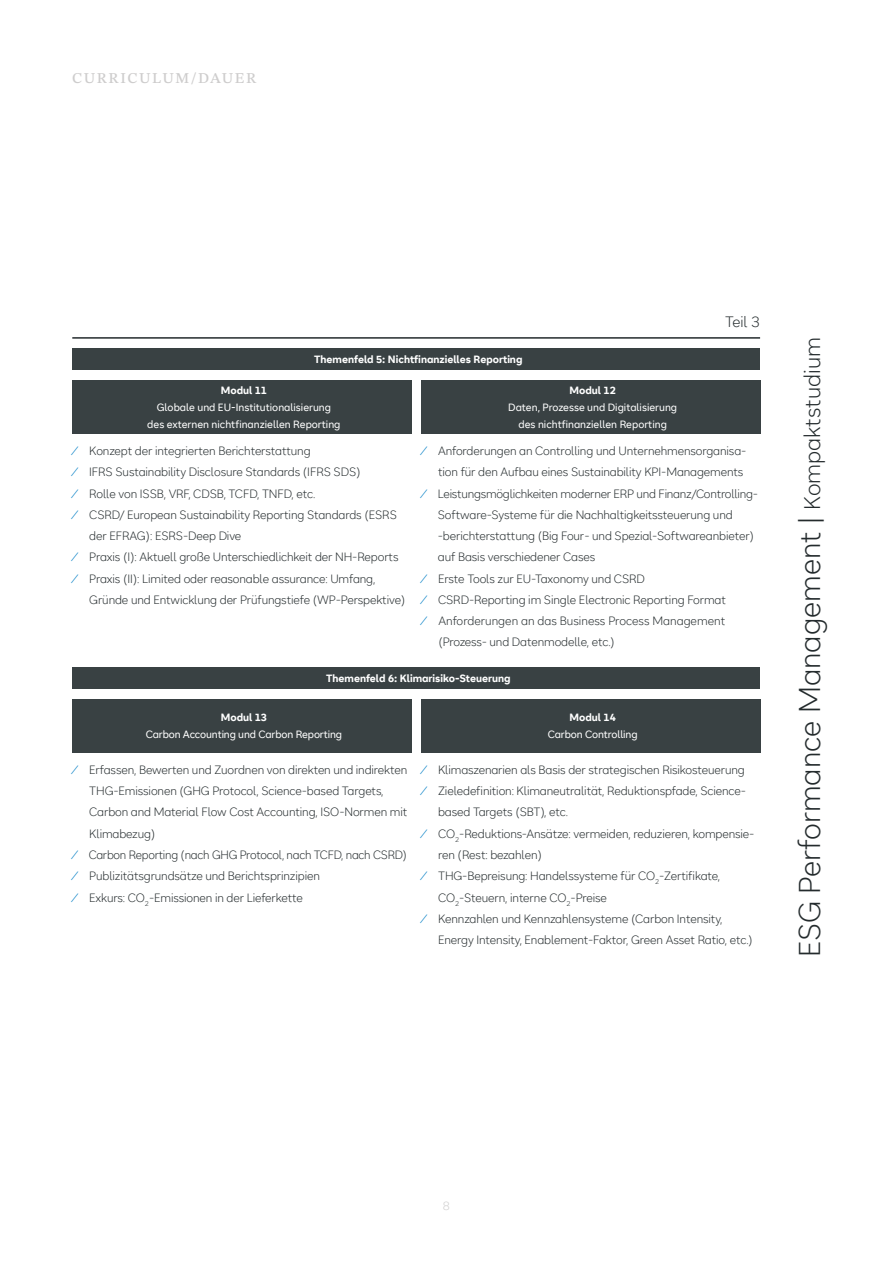
<style>
.page{position:relative;width:893px;height:1263px;background:#fff}
.page>*{position:absolute;margin:0;border:0;box-sizing:border-box;transform-origin:0 0}
.t1{font:300 30px "SRH Text";color:#242b2d}
.t2{font:500 15px "STIX Two Text";letter-spacing:.1em;color:#cecdcd}
.t3{font:300 15px "SRH Text";color:#242b2d}
.t4{font:300 12px "SRH Text";letter-spacing:-.01em;color:#242b2d}
.t5{font:300 12px "SRH Text";color:#cecdcd}
.t6{font:10.5px/17px "SRH Text";color:#fff;text-align:center}
.t7{font:700 10.5px "SRH Text";color:#fff}
.s1{color:#007ec5}
.s2{font-size:22.5px}
</style>
<div class="page">
<div style="left:72px;top:667px;width:688px;height:22px;background:#394143"></div>
<div style="left:72px;top:699px;width:339px;height:54px;background:#394143"></div>
<div style="left:421px;top:699px;width:339px;height:54px;background:#394143"></div>
<hr style="left:72px;top:337px;width:688px;height:2px;background:#242b2d">
<div style="left:72px;top:349px;width:688px;height:21px;background:#394143"></div>
<div style="left:72px;top:380px;width:339px;height:54px;background:#394143"></div>
<div style="left:421px;top:380px;width:339px;height:54px;background:#394143"></div>
<p class="t2" style="left:72px;top:67px;width:185px">CURRICULUM/DAUER</p>
<p class="t7" style="left:314px;top:353px;width:210px">Themenfeld 5: Nichtfinanzielles Reporting</p>
<p class="t7" style="left:221px;top:384px;width:48px">Modul 11</p>
<p class="t6" style="left:147px;top:399px;width:195px">Globale und EU-Institutionalisierung des externen nichtfinanziellen Reporting</p>
<p class="t7" style="left:569px;top:384px;width:48px">Modul 12</p>
<p class="t6" style="left:508px;top:399px;width:170px">Daten, Prozesse und Digitalisierung des nichtfinanziellen Reporting</p>
<p class="t3" style="left:725px;top:314px;width:37px">Teil 3</p>
<p class="t4" style="left:72px;top:444px;width:240px"><span class="s1">⁄</span> Konzept der integrierten Berichterstattung</p>
<p class="t4" style="left:72px;top:465px;width:290px"><span class="s1">⁄</span> IFRS Sustainability Disclosure Standards (IFRS SDS)</p>
<p class="t4" style="left:72px;top:486px;width:245px"><span class="s1">⁄</span> Rolle von ISSB, VRF, CDSB, TCFD, TNFD, etc.</p>
<p class="t4" style="left:72px;top:508px;width:326px"><span class="s1">⁄</span> CSRD/ European Sustainability Reporting Standards (ESRS</p>
<p class="t4" style="left:89px;top:529px;width:154px">der EFRAG): ESRS-Deep Dive</p>
<p class="t4" style="left:72px;top:550px;width:328px"><span class="s1">⁄</span> Praxis (I): Aktuell große Unterschiedlichkeit der NH-Reports</p>
<p class="t4" style="left:72px;top:571px;width:305px"><span class="s1">⁄</span> Praxis (II): Limited oder reasonable assurance: Umfang,</p>
<p class="t4" style="left:89px;top:593px;width:318px">Gründe und Entwicklung der Prüfungstiefe (WP-Perspektive)</p>
<p class="t4" style="left:421px;top:444px;width:327px"><span class="s1">⁄</span> Anforderungen an Controlling und Unternehmensorganisa-</p>
<p class="t4" style="left:438px;top:465px;width:307px">tion für den Aufbau eines Sustainability KPI-Managements</p>
<p class="t4" style="left:421px;top:486px;width:338px"><span class="s1">⁄</span> Leistungsmöglichkeiten moderner ERP und Finanz/Controlling-</p>
<p class="t4" style="left:438px;top:508px;width:296px">Software-Systeme für die Nachhaltigkeitssteuerung und</p>
<p class="t4" style="left:438px;top:529px;width:318px">-berichterstattung (Big Four- und Spezial-Softwareanbieter)</p>
<p class="t4" style="left:438px;top:550px;width:159px">auf Basis verschiedener Cases</p>
<p class="t4" style="left:421px;top:571px;width:225px"><span class="s1">⁄</span> Erste Tools zur EU-Taxonomy und CSRD</p>
<p class="t4" style="left:421px;top:593px;width:306px"><span class="s1">⁄</span> CSRD-Reporting im Single Electronic Reporting Format</p>
<p class="t4" style="left:421px;top:614px;width:306px"><span class="s1">⁄</span> Anforderungen an das Business Process Management</p>
<p class="t4" style="left:438px;top:635px;width:178px">(Prozess- und Datenmodelle, etc.)</p>
<p class="t7" style="left:326px;top:672px;width:186px">Themenfeld 6: Klimarisiko-Steuerung</p>
<p class="t7" style="left:221px;top:711px;width:48px">Modul 13</p>
<p class="t6" style="left:146px;top:726px;width:198px">Carbon Accounting und Carbon Reporting</p>
<p class="t7" style="left:569px;top:711px;width:48px">Modul 14</p>
<p class="t6" style="left:548px;top:726px;width:91px">Carbon Controlling</p>
<p class="t4" style="left:72px;top:763px;width:337px"><span class="s1">⁄</span> Erfassen, Bewerten und Zuordnen von direkten und indirekten</p>
<p class="t4" style="left:89px;top:784px;width:296px">THG-Emissionen (GHG Protocol, Science-based Targets,</p>
<p class="t4" style="left:89px;top:805px;width:320px">Carbon and Material Flow Cost Accounting, ISO-Normen mit</p>
<p class="t4" style="left:89px;top:827px;width:68px">Klimabezug)</p>
<p class="t4" style="left:72px;top:848px;width:336px"><span class="s1">⁄</span> Carbon Reporting (nach GHG Protocol, nach TCFD, nach CSRD)</p>
<p class="t4" style="left:72px;top:869px;width:249px"><span class="s1">⁄</span> Publizitätsgrundsätze und Berichtsprinzipien</p>
<p class="t4" style="left:72px;top:890px;width:232px"><span class="s1">⁄</span> Exkurs: CO<sub>2</sub>-Emissionen in der Lieferkette</p>
<p class="t4" style="left:421px;top:763px;width:325px"><span class="s1">⁄</span> Klimaszenarien als Basis der strategischen Risikosteuerung</p>
<p class="t4" style="left:421px;top:784px;width:327px"><span class="s1">⁄</span> Zieledefinition: Klimaneutralität, Reduktionspfade, Science-</p>
<p class="t4" style="left:438px;top:805px;width:131px">based Targets (SBT), etc.</p>
<p class="t4" style="left:421px;top:827px;width:335px"><span class="s1">⁄</span> CO<sub>2</sub>-Reduktions-Ansätze: vermeiden, reduzieren, kompensie-</p>
<p class="t4" style="left:438px;top:848px;width:105px">ren (Rest: bezahlen)</p>
<p class="t4" style="left:421px;top:869px;width:301px"><span class="s1">⁄</span> THG-Bepreisung: Handelssysteme für CO<sub>2</sub>-Zertifikate,</p>
<p class="t4" style="left:438px;top:890px;width:170px">CO<sub>2</sub>-Steuern, interne CO<sub>2</sub>-Preise</p>
<p class="t4" style="left:421px;top:912px;width:303px"><span class="s1">⁄</span> Kennzahlen und Kennzahlensysteme (Carbon Intensity,</p>
<p class="t4" style="left:438px;top:933px;width:316px">Energy Intensity, Enablement-Faktor, Green Asset Ratio, etc.)</p>
<h1 class="t1" style="left:793px;top:957px;width:621px;rotate:-90deg">ESG Performance Management | <span class="s2">Kompaktstudium</span></h1>
<p class="t5" style="left:443px;top:1199px;width:9px">8</p>
</div>
